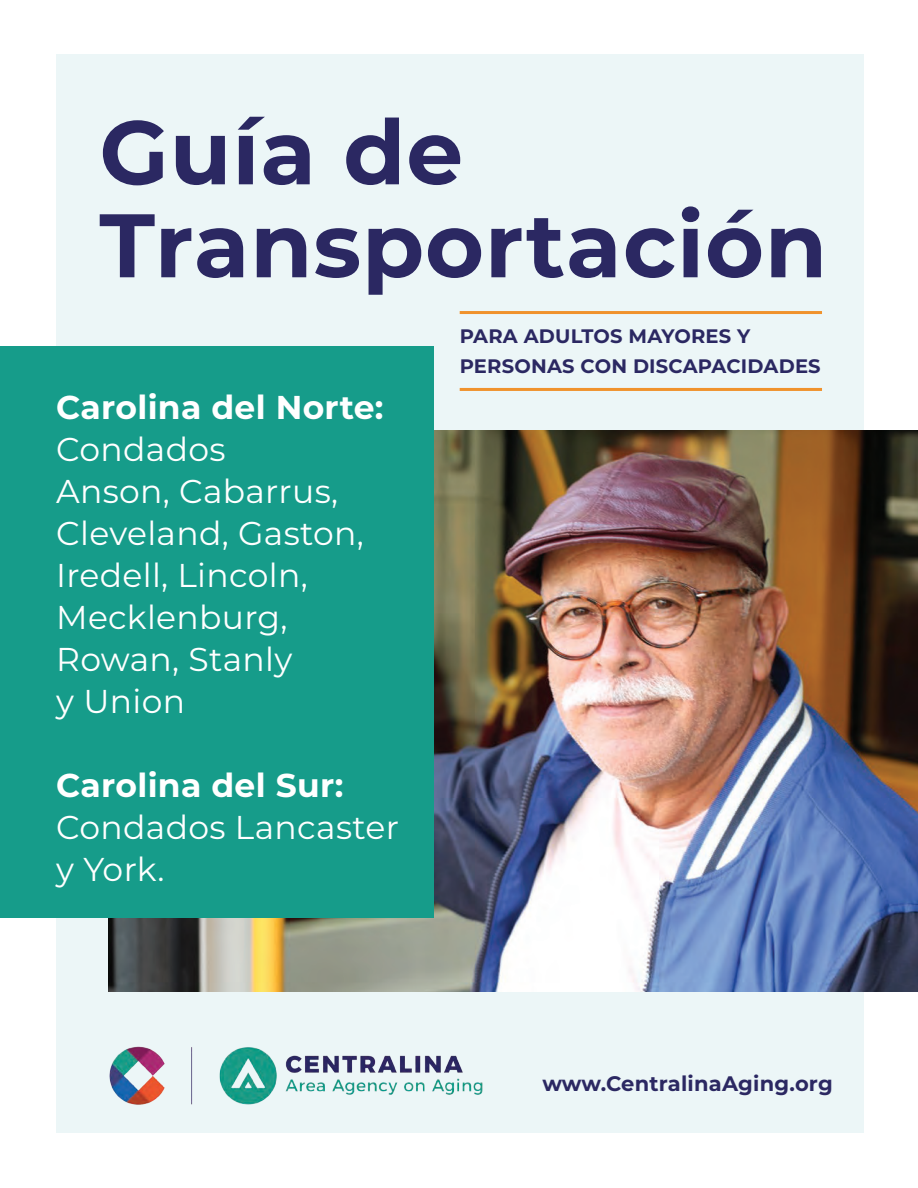
<style>
.page{position:relative;width:918px;height:1188px;background:#fff}
.page>*{position:absolute;margin:0;border:0;box-sizing:border-box;transform-origin:0 0}
.t1{font:700 90px/93px "Montserrat";letter-spacing:.01em;color:#2b2862}
.t2{font:33px/42px "Montserrat";letter-spacing:.01em;color:#fff}
.t3{font:700 33px "Montserrat";letter-spacing:.01em;color:#fff}
.t4{font:700 21px "Montserrat";letter-spacing:.01em;color:#2b2862}
.t5{font:700 19.5px/30px "Montserrat";letter-spacing:.01em;color:#2b2862}
</style>
<div class="page">
<div style="left:56px;top:55px;width:807px;height:1078px;background:#ecf6f7"></div>
<img style="left:108px;top:431px;width:810px;height:560px">
<div style="left:0;top:346px;width:433px;height:572px;background:#169c8a"></div>
<hr style="left:460px;top:388px;width:362px;height:3px;background:#f0922c">
<hr style="left:460px;top:311px;width:362px;height:3px;background:#f0922c">
<img style="left:109px;top:1046px;width:374px;height:59px">
<h1 class="t1" style="left:99px;top:101px;width:729px">Guía de<br>Transportación</h1>
<p class="t3" style="left:56px;top:384px;width:329px">Carolina del Norte:</p>
<p class="t2" style="left:56px;top:427px;width:309px">Condados<br>Anson, Cabarrus,<br>Cleveland, Gaston,<br>Iredell, Lincoln,<br>Mecklenburg,<br>Rowan, Stanly<br>y Union</p>
<p class="t3" style="left:56px;top:762px;width:289px">Carolina del Sur:</p>
<p class="t2" style="left:56px;top:805px;width:344px">Condados Lancaster y York.</p>
<p class="t5" style="left:460px;top:321px;width:363px">PARA ADULTOS MAYORES Y<br>PERSONAS CON DISCAPACIDADES</p>
<p class="t4" style="left:542px;top:1069px;width:292px">www.CentralinaAging.org</p>
</div>
